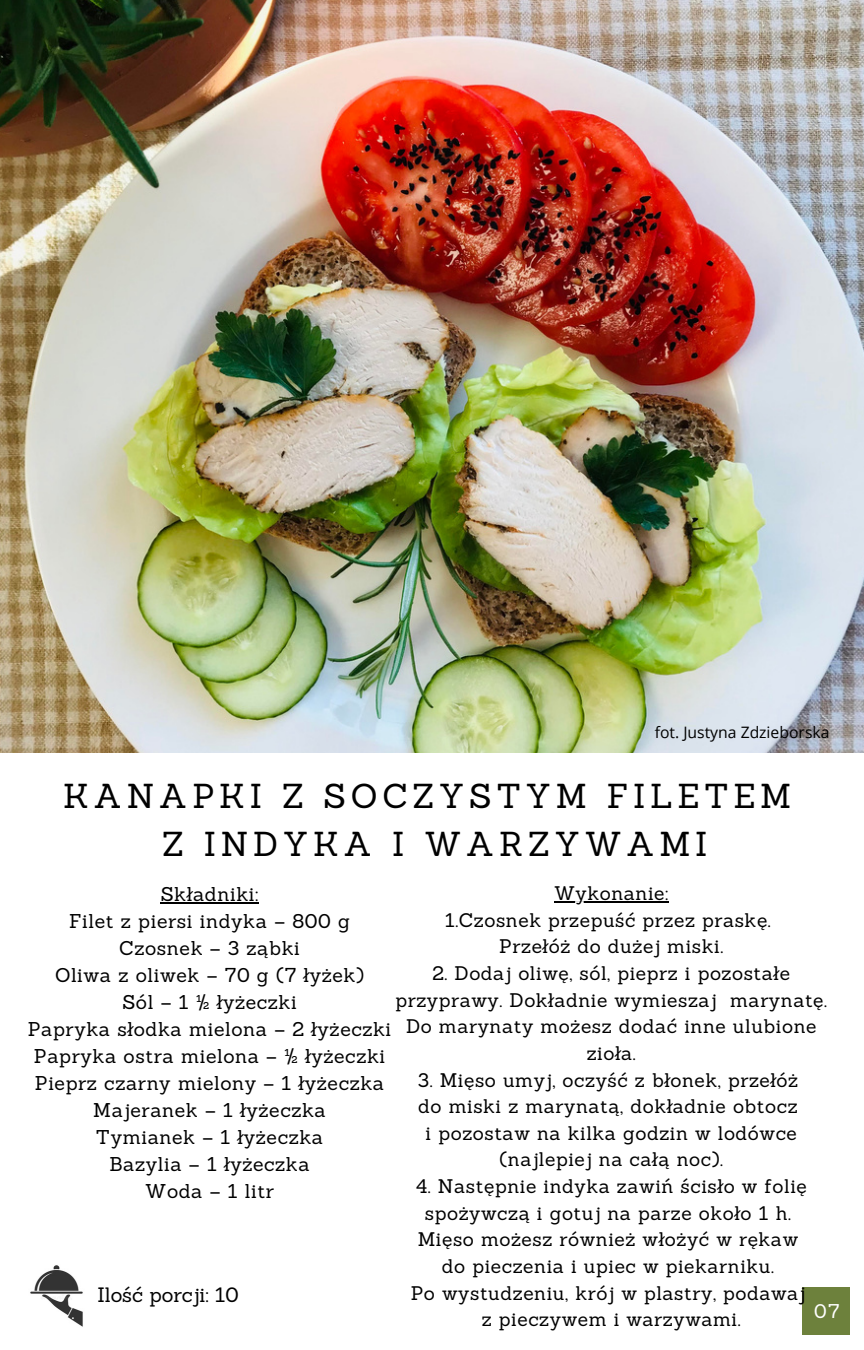
<style>
.page{position:relative;width:864px;height:1350px;background:#fff}
.page>*{position:absolute;margin:0;border:0;box-sizing:border-box;transform-origin:0 0}
.t1{font:33.75px/47.2px "Sanchez";letter-spacing:.14em;color:#000;text-align:center}
.t2{font:20.25px "Sanchez";color:#000}
.t3{font:19.35px/27px "Sanchez";letter-spacing:.03em;color:#000;text-align:center}
.t4{font:19.35px "Sanchez";color:#fff}
.t5{font:19.12px/26.6px "Sanchez";letter-spacing:.03em;color:#000;text-align:center}
.t6{font:15.75px "Open Sans";color:#000}
</style>
<div class="page">
<img style="left:0;top:0;width:864px;height:753px">
<div style="left:803px;top:1287px;width:47px;height:48px;background:#6d813c"></div>
<hr style="left:161px;top:902px;width:98px;height:2px;background:#000">
<hr style="left:554px;top:901px;width:115px;height:2px;background:#000">
<img style="left:30px;top:1265px;width:53px;height:62px">
<p class="t6" style="left:655px;top:721px;width:176px">fot. Justyna Zdzieborska</p>
<h1 class="t1" style="left:63px;top:772px;width:729px">KANAPKI Z SOCZYSTYM FILETEM<br>Z INDYKA I WARZYWAMI</h1>
<p class="t3" style="left:28px;top:880px;width:365px">Składniki:<br>Filet z piersi indyka – 800 g<br>Czosnek – 3 ząbki<br>Oliwa z oliwek – 70 g (7 łyżek)<br>Sól – 1 ½ łyżeczki<br>Papryka słodka mielona – 2 łyżeczki<br>Papryka ostra mielona – ½ łyżeczki<br>Pieprz czarny mielony – 1 łyżeczka<br>Majeranek – 1 łyżeczka<br>Tymianek – 1 łyżeczka<br>Bazylia – 1 łyżeczka<br>Woda – 1 litr</p>
<p class="t5" style="left:445px;top:880px;width:327px">Wykonanie:<br>1.Czosnek przepuść przez praskę.<br>Przełóż do dużej miski.</p>
<p class="t5" style="left:395px;top:960px;width:433px">2. Dodaj oliwę, sól, pieprz i pozostałe przyprawy. Dokładnie wymieszaj marynatę.<br>Do marynaty możesz dodać inne ulubione zioła.</p>
<p class="t5" style="left:418px;top:1066px;width:382px">3. Mięso umyj, oczyść z błonek, przełóż do miski z marynatą, dokładnie obtocz i pozostaw na kilka godzin w lodówce (najlepiej na całą noc).</p>
<p class="t5" style="left:411px;top:1173px;width:398px">4. Następnie indyka zawiń ścisło w folię spożywczą i gotuj na parze około 1 h.<br>Mięso możesz również włożyć w rękaw do pieczenia i upiec w piekarniku.<br>Po wystudzeniu, krój w plastry, podawaj z pieczywem i warzywami.</p>
<p class="t2" style="left:97px;top:1282px;width:143px">Ilość porcji: 10</p>
<p class="t4" style="left:814px;top:1299px;width:27px">07</p>
</div>
